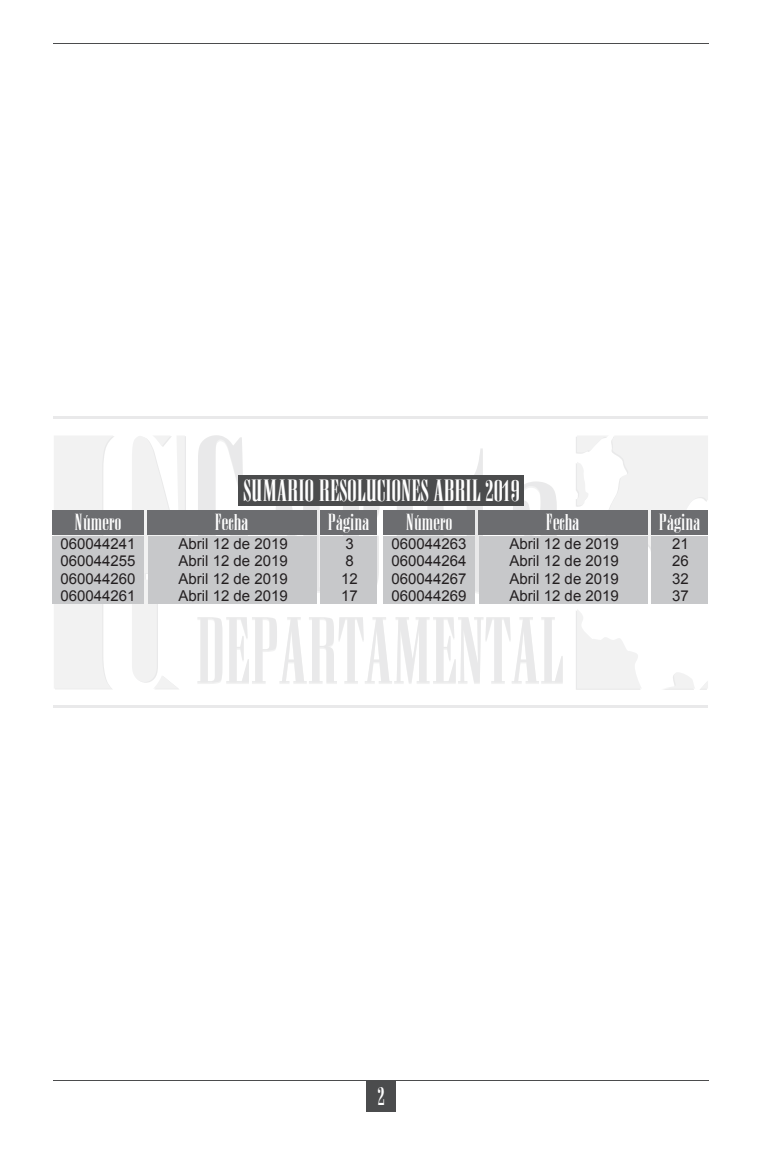
<style>
.page{position:relative;width:762px;height:1159px;background:#fff}
.page>*{position:absolute;margin:0;border:0;box-sizing:border-box;transform-origin:0 0}
.t1{font:26.5px "Anatevka";color:#fff}
.t2{font:22.5px "Anatevka";color:#fff}
.t3{font:20px "Anatevka";color:#fff}
.t4{font:15px "Arial";color:#231f20}
</style>
<div class="page">
<svg style="left:198px;top:435px;width:55px;height:102px"></svg>
<svg style="left:272px;top:505px;width:54px;height:89px"></svg>
<svg style="left:343px;top:505px;width:36px;height:78px"></svg>
<svg style="left:397px;top:505px;width:46px;height:32px"></svg>
<svg style="left:458px;top:448px;width:36px;height:146px"></svg>
<svg style="left:509px;top:481px;width:54px;height:56px"></svg>
<svg style="left:197px;top:617px;width:366px;height:67px"></svg>
<hr style="left:54px;top:705px;width:654px;height:2px;background:#4b4c4d">
<hr style="left:54px;top:416px;width:654px;height:2px;background:#4b4c4d">
<svg style="left:132px;top:436px;width:54px;height:253px"></svg>
<svg style="left:54px;top:436px;width:61px;height:253px"></svg>
<svg style="left:576px;top:436px;width:132px;height:141px"></svg>
<svg style="left:664px;top:672px;width:44px;height:18px"></svg>
<svg style="left:576px;top:610px;width:65px;height:80px"></svg>
<div style="left:366px;top:1080px;width:30px;height:31px;background:#4b4c4d"></div>
<hr style="left:53px;top:1080px;width:656px;height:1px;background:#4b4c4d">
<hr style="left:53px;top:43px;width:656px;height:1px;background:#4b4c4d">
<div style="left:52px;top:510px;width:91px;height:25px;background:#6c6d70"></div>
<div style="left:383px;top:510px;width:91px;height:25px;background:#6c6d70"></div>
<div style="left:147px;top:510px;width:169px;height:25px;background:#6c6d70"></div>
<div style="left:478px;top:510px;width:169px;height:25px;background:#6c6d70"></div>
<div style="left:320px;top:510px;width:57px;height:25px;background:#6c6d70"></div>
<div style="left:651px;top:510px;width:57px;height:25px;background:#6c6d70"></div>
<div style="left:52px;top:537px;width:91px;height:67px;background:#c7c8ca"></div>
<div style="left:383px;top:537px;width:91px;height:67px;background:#c7c8ca"></div>
<div style="left:148px;top:537px;width:168px;height:67px;background:#c7c8ca"></div>
<div style="left:479px;top:537px;width:168px;height:67px;background:#c7c8ca"></div>
<div style="left:320px;top:537px;width:57px;height:67px;background:#c7c8ca"></div>
<div style="left:651px;top:537px;width:57px;height:67px;background:#c7c8ca"></div>
<div style="left:238px;top:475px;width:286px;height:30px;background:#4b4c4d"></div>
<p class="t1" style="left:243px;top:475px;width:278px">SUMARIO RESOLUCIONES ABRIL 2019</p>
<p class="t3" style="left:75px;top:510px;width:47px">Número</p>
<p class="t3" style="left:406px;top:510px;width:47px">Número</p>
<p class="t4" style="left:60px;top:534px;width:77px">060044241</p>
<p class="t4" style="left:60px;top:551px;width:77px">060044255</p>
<p class="t4" style="left:60px;top:569px;width:77px">060044260</p>
<p class="t4" style="left:60px;top:586px;width:77px">060044261</p>
<p class="t3" style="left:215px;top:510px;width:35px">Fecha</p>
<p class="t3" style="left:545px;top:510px;width:35px">Fecha</p>
<p class="t4" style="left:179px;top:534px;width:111px">Abril 12 de 2019</p>
<p class="t4" style="left:179px;top:551px;width:111px">Abril 12 de 2019</p>
<p class="t4" style="left:179px;top:569px;width:111px">Abril 12 de 2019</p>
<p class="t4" style="left:179px;top:586px;width:111px">Abril 12 de 2019</p>
<p class="t3" style="left:327px;top:510px;width:43px">Página</p>
<p class="t3" style="left:658px;top:510px;width:43px">Página</p>
<p class="t4" style="left:345px;top:534px;width:10px">3</p>
<p class="t4" style="left:345px;top:551px;width:10px">8</p>
<p class="t4" style="left:341px;top:569px;width:18px">12</p>
<p class="t4" style="left:341px;top:586px;width:18px">17</p>
<p class="t4" style="left:391px;top:534px;width:77px">060044263</p>
<p class="t4" style="left:391px;top:551px;width:77px">060044264</p>
<p class="t4" style="left:391px;top:569px;width:77px">060044267</p>
<p class="t4" style="left:391px;top:586px;width:77px">060044269</p>
<p class="t4" style="left:510px;top:534px;width:111px">Abril 12 de 2019</p>
<p class="t4" style="left:510px;top:551px;width:111px">Abril 12 de 2019</p>
<p class="t4" style="left:510px;top:569px;width:111px">Abril 12 de 2019</p>
<p class="t4" style="left:510px;top:586px;width:111px">Abril 12 de 2019</p>
<p class="t4" style="left:672px;top:534px;width:18px">21</p>
<p class="t4" style="left:672px;top:551px;width:18px">26</p>
<p class="t4" style="left:672px;top:569px;width:18px">32</p>
<p class="t4" style="left:672px;top:586px;width:18px">37</p>
<p class="t2" style="left:377px;top:1082px;width:9px">2</p>
</div>
